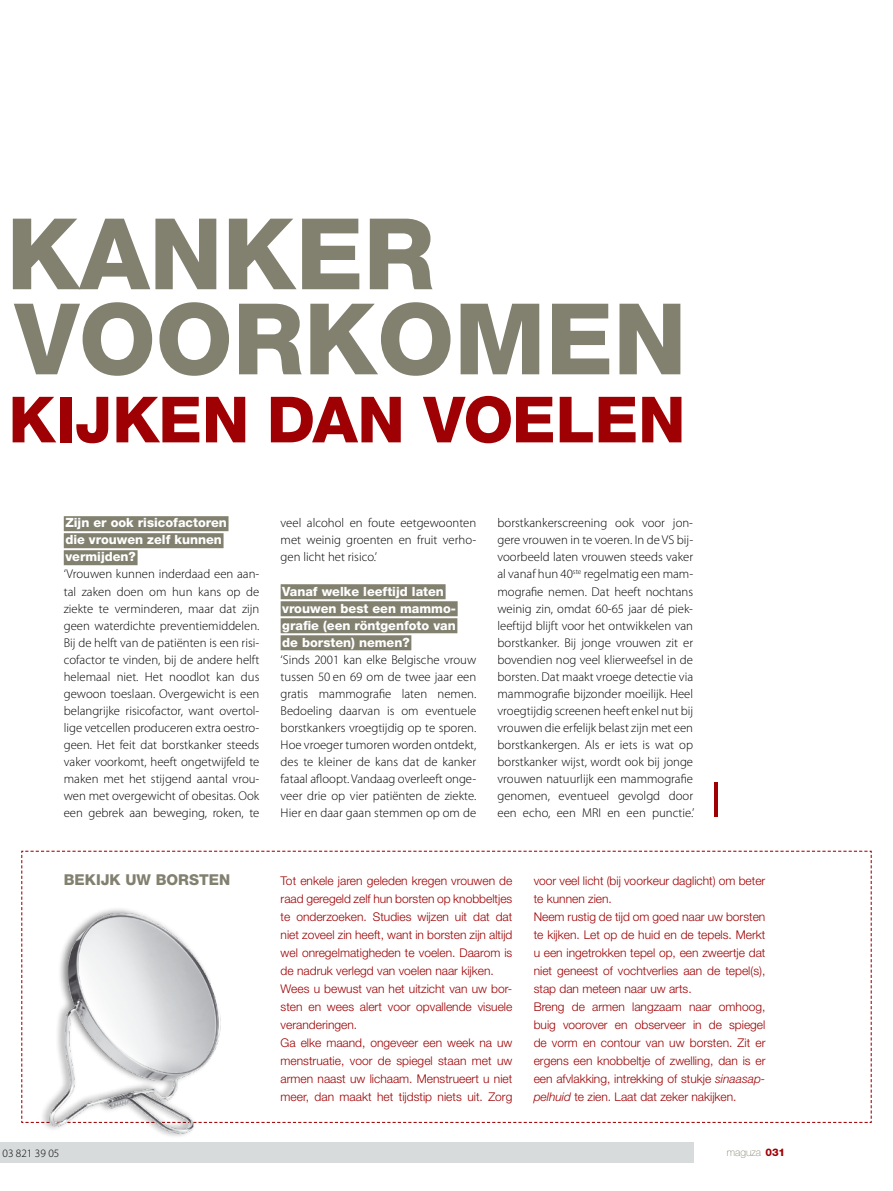
<style>
.page{position:relative;width:893px;height:1191px;background:#fff}
.page>*{position:absolute;margin:0;border:0;box-sizing:border-box;transform-origin:0 0}
.t1{font:800 98.85px "Helvetica Neue LT Std";letter-spacing:.13em;color:#82806f}
.t2{font:800 63.75px "Helvetica Neue LT Std";letter-spacing:.12em;color:#9f0004}
.t3{font:800 15px "Helvetica Neue LT Std";letter-spacing:.105em;color:#82806f}
.t4{font:300 12.75px/17px "Myriad Pro";color:#000;text-align:justify}
.t5{font:800 12.75px/17px "Helvetica Neue LT Std";color:#fff}
.t6{font:300 12px/18px "Helvetica Neue LT Std";color:#9f0004}
.t7{font:300 11.25px "Myriad Pro";color:#000}
.t8{font:100 10.5px "Helvetica Neue LT Std";color:#82806f}
.s1{font-style:italic}
.s2{font-weight:800;color:#9f0004}
</style>
<div class="page">
<svg style="left:21px;top:850px;width:851px;height:273px"></svg>
<div style="left:0;top:1142px;width:693px;height:20px;background:#d8dbdc"></div>
<div style="left:281px;top:584px;width:165px;height:15px;background:#82806f"></div>
<div style="left:281px;top:601px;width:177px;height:15px;background:#82806f"></div>
<div style="left:281px;top:618px;width:176px;height:15px;background:#82806f"></div>
<div style="left:281px;top:635px;width:130px;height:15px;background:#82806f"></div>
<hr style="left:714px;top:782px;width:4px;height:34px;background:#9f0004">
<div style="left:64px;top:516px;width:164px;height:15px;background:#82806f"></div>
<div style="left:64px;top:533px;width:160px;height:15px;background:#82806f"></div>
<div style="left:64px;top:550px;width:74px;height:15px;background:#82806f"></div>
<img style="left:21px;top:899px;width:209px;height:237px">
<h1 class="t1" style="left:7px;top:195px;width:430px">kanker</h1>
<h1 class="t1" style="left:15px;top:280px;width:661px">voorkomen</h1>
<h2 class="t2" style="left:9px;top:382px;width:670px">kijken dan voelen</h2>
<p class="t5" style="left:64px;top:514px;width:165px">Zijn er ook risicofactoren die vrouwen zelf kunnen vermijden?</p>
<p class="t4" style="left:64px;top:565px;width:197px">‘Vrouwen kunnen inderdaad een aan&shy;tal zaken doen om hun kans op de ziekte te verminderen, maar dat zijn geen waterdichte preventiemiddelen.<br>Bij de helft van de patiënten is een risi&shy;cofactor te vinden, bij de andere helft helemaal niet. Het noodlot kan dus gewoon toeslaan. Overgewicht is een belangrijke risicofactor, want overtol&shy;lige vetcellen produceren extra oestro&shy;geen. Het feit dat borstkanker steeds vaker voorkomt, heeft ongetwijfeld te maken met het stijgend aantal vrou&shy;wen met overgewicht of obesitas. Ook een gebrek aan beweging, roken, te</p>
<p class="t4" style="left:281px;top:514px;width:197px">veel alcohol en foute eetgewoonten met weinig groenten en fruit verho&shy;gen licht het risico.’</p>
<p class="t5" style="left:281px;top:582px;width:177px">Vanaf welke leeftijd laten vrouwen best een mammo&shy;grafie (een röntgenfoto van de borsten) nemen?</p>
<p class="t4" style="left:281px;top:650px;width:197px">‘Sinds 2001 kan elke Belgische vrouw tussen 50 en 69 om de twee jaar een gratis mammografie laten nemen.<br>Bedoeling daarvan is om eventuele borstkankers vroegtijdig op te sporen.<br>Hoe vroeger tumoren worden ontdekt, des te kleiner de kans dat de kanker fataal afloopt. Vandaag overleeft onge&shy;veer drie op vier patiënten de ziekte.<br>Hier en daar gaan stemmen op om de</p>
<p class="t4" style="left:497px;top:514px;width:198px">borstkankerscreening ook voor jon&shy;gere vrouwen in te voeren. In de VS bij&shy;voorbeeld laten vrouwen steeds vaker al vanaf hun 40<sup>ste</sup> regelmatig een mam&shy;mografie nemen. Dat heeft nochtans weinig zin, omdat 60-65 jaar dé piek&shy;leeftijd blijft voor het ontwikkelen van borstkanker. Bij jonge vrouwen zit er bovendien nog veel klierweefsel in de borsten. Dat maakt vroege detectie via mammografie bijzonder moeilijk. Heel vroegtijdig screenen heeft enkel nut bij vrouwen die erfelijk belast zijn met een borstkankergen. Als er iets is wat op borstkanker wijst, wordt ook bij jonge vrouwen natuurlijk een mammografie genomen, eventueel gevolgd door een echo, een MRI en een punctie.’</p>
<p class="t3" style="left:64px;top:870px;width:166px">Bekijk uw borsten</p>
<p class="t7" style="left:3px;top:1146px;width:58px">03 821 39 05</p>
<p class="t6" style="left:281px;top:871px;width:233px">Tot enkele jaren geleden kregen vrouwen de raad geregeld zelf hun borsten op knobbeltjes te onderzoeken. Studies wijzen uit dat dat niet zoveel zin heeft, want in borsten zijn altijd wel onregelmatigheden te voelen. Daarom is de nadruk verlegd van voelen naar kijken.<br>Wees u bewust van het uitzicht van uw bor&shy;sten en wees alert voor opvallende visuele veranderingen.<br>Ga elke maand, ongeveer een week na uw menstruatie, voor de spiegel staan met uw armen naast uw lichaam. Menstrueert u niet meer, dan maakt het tijdstip niets uit. Zorg</p>
<p class="t6" style="left:534px;top:871px;width:233px">voor veel licht (bij voorkeur daglicht) om beter te kunnen zien.<br>Neem rustig de tijd om goed naar uw borsten te kijken. Let op de huid en de tepels. Merkt u een ingetrokken tepel op, een zweertje dat niet geneest of vochtverlies aan de tepel(s), stap dan meteen naar uw arts.<br>Breng de armen langzaam naar omhoog, buig voorover en observeer in de spiegel de vorm en contour van uw borsten. Zit er ergens een knobbeltje of zwelling, dan is er een afvlakking, intrekking of stukje <span class="s1">sinaasap&shy;pelhuid</span> te zien. Laat dat zeker nakijken.</p>
<p class="t8" style="left:727px;top:1146px;width:60px">maguza <span class="s2">031</span></p>
</div>
